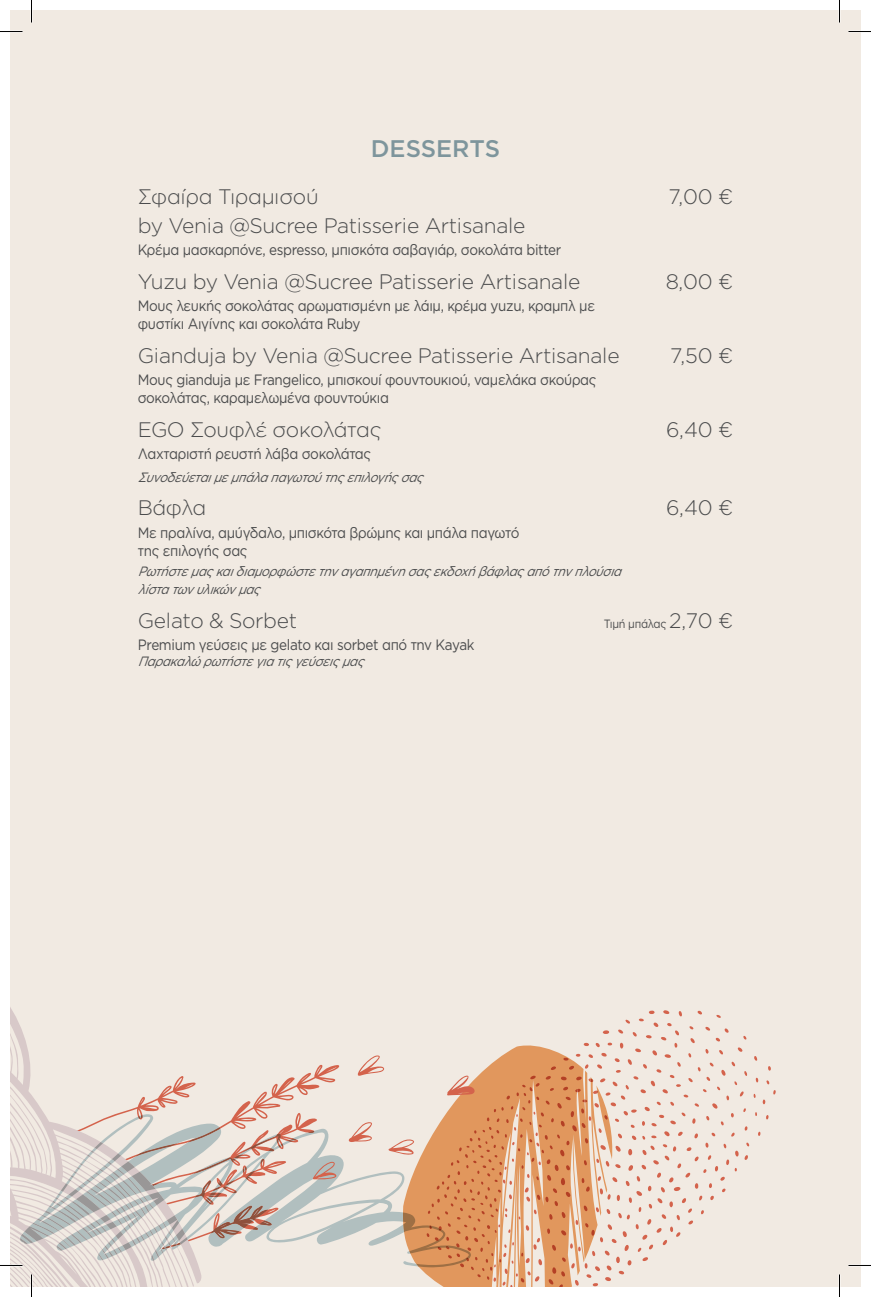
<style>
.page{position:relative;width:871px;height:1297px;background:#fff}
.page>*{position:absolute;margin:0;border:0;box-sizing:border-box;transform-origin:0 0}
.t1{font:500 24px "Gotham Greek";color:#7e959c}
.t2{font:300 21px "Gotham Greek";letter-spacing:-.025em;color:#4b4c4d}
.t3{font:15px/18px "Gotham Greek";letter-spacing:-.025em;color:#4b4c4d;scale:.9 1}
.t4{font:italic 13.5px/18px "Gotham Greek";color:#4b4c4d;scale:.9 1}
.t5{font:12px "Gotham Greek";letter-spacing:-.025em;color:#4b4c4d;scale:.9 1}
.s1{font-weight:300;font-size:21px}
</style>
<div class="page">
<div style="left:10px;top:10px;width:851px;height:1276px;background:#f1eae2"></div>
<svg style="left:505px;top:1010px;width:271px;height:271px"></svg>
<svg style="left:10px;top:1007px;width:19px;height:47px"></svg>
<hr style="left:848px;top:1264px;width:23px;height:2px;background:#fff">
<hr style="left:838px;top:0;width:2px;height:22px;background:#fff">
<hr style="left:838px;top:1274px;width:2px;height:22px;background:#fff">
<svg style="left:0;top:31px;width:22px;height:1px"></svg>
<svg style="left:848px;top:31px;width:23px;height:1px"></svg>
<svg style="left:848px;top:1264px;width:13px;height:1px"></svg>
<svg style="left:31px;top:0;width:1px;height:22px"></svg>
<svg style="left:0;top:1054px;width:608px;height:242px"></svg>
<svg style="left:839px;top:0;width:1px;height:22px"></svg>
<svg style="left:839px;top:1274px;width:1px;height:22px"></svg>
<h1 class="t1" style="left:371px;top:135px;width:131px">DESSERTS</h1>
<h2 class="t2" style="left:138px;top:185px;width:182px">Σφαίρα Τιραμισού</h2>
<h2 class="t2" style="left:668px;top:185px;width:66px">7,00 €</h2>
<h2 class="t2" style="left:138px;top:214px;width:390px">by Venia @Sucree Patisserie Artisanale</h2>
<p class="t3" style="left:138px;top:241px;width:472px">Κρέμα μασκαρπόνε, espresso, μπισκότα σαβαγιάρ, σοκολάτα bitter</p>
<h2 class="t2" style="left:138px;top:270px;width:444px">Yuzu by Venia @Sucree Patisserie Artisanale</h2>
<h2 class="t2" style="left:666px;top:270px;width:69px">8,00 €</h2>
<p class="t3" style="left:138px;top:297px;width:509px">Μους λευκής σοκολάτας αρωματισμένη με λάιμ, κρέμα yuzu, κραμπλ με φυστίκι Αιγίνης και σοκολάτα Ruby</p>
<h2 class="t2" style="left:138px;top:344px;width:484px">Gianduja by Venia @Sucree Patisserie Artisanale</h2>
<h2 class="t2" style="left:670px;top:344px;width:65px">7,50 €</h2>
<p class="t3" style="left:138px;top:371px;width:511px">Μους gianduja με Frangelico, μπισκουί φουντουκιού, ναμελάκα σκούρας σοκολάτας, καραμελωμένα φουντούκια</p>
<h2 class="t2" style="left:138px;top:418px;width:245px">EGO Σουφλέ σοκολάτας</h2>
<h2 class="t2" style="left:666px;top:418px;width:69px">6,40 €</h2>
<p class="t3" style="left:138px;top:444px;width:261px">Λαχταριστή ρευστή λάβα σοκολάτας</p>
<p class="t4" style="left:138px;top:467px;width:324px">Συνοδεύεταιμεμπάλαπαγωτούτηςεπιλογήςσας</p>
<h2 class="t2" style="left:138px;top:496px;width:70px">Βάφλα</h2>
<h2 class="t2" style="left:666px;top:496px;width:69px">6,40 €</h2>
<p class="t3" style="left:138px;top:523px;width:425px">Με πραλίνα, αμύγδαλο, μπισκότα βρώμης και μπάλα παγωτό της επιλογής σας</p>
<p class="t4" style="left:138px;top:562px;width:544px">Ρωτήστεμαςκαιδιαμορφώστετηναγαπημένησαςεκδοχήβάφλαςαπότηνπλούσια λίστατωνυλικώνμας</p>
<h2 class="t2" style="left:138px;top:609px;width:161px">Gelato &amp; Sorbet</h2>
<p class="t5" style="left:604px;top:617px;width:145px">Τιμή μπάλας <span class="s1">2,70 €</span></p>
<p class="t3" style="left:138px;top:635px;width:376px">Premium γεύσεις με gelato και sorbet από την Kayak</p>
<p class="t4" style="left:138px;top:652px;width:258px">Παρακαλώρωτήστεγιατιςγεύσειςμας</p>
</div>
